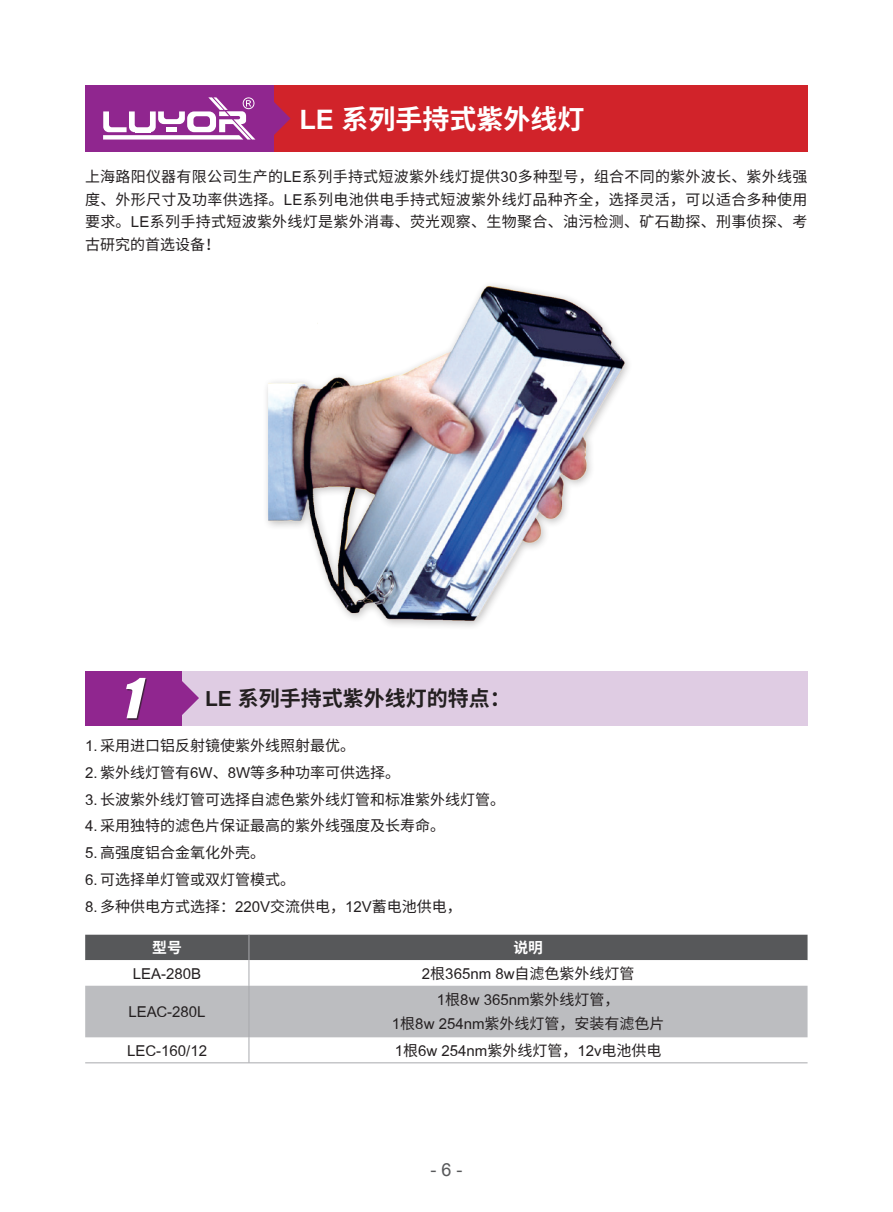
<style>
.page{position:relative;width:893px;height:1212px;background:#fff}
.page>*{position:absolute;margin:0;border:0;box-sizing:border-box;transform-origin:0 0}
.t1{font:italic 51px "Impact";color:#fff}
.t2{font:700 27px "Source Han Sans SC";color:#fff}
.t3{font:700 21px "Source Han Sans SC";color:#231f20}
.t4{font:18px "Arial";color:#57585a}
.t5{font:15px/22.5px "Source Han Sans SC";color:#231f20;text-align:justify}
.t6{font:15px "Arial";color:#231f20}
.t7{font:700 14.85px "Source Han Sans SC";color:#fff}
.s1{font-family:"Arial"}
.s2{font-family:"Source Han Sans SC"}
</style>
<div class="page">
<div style="left:263px;top:280px;width:371px;height:350px;background:#231f20;opacity:.3"></div>
<img style="left:269px;top:286px;width:355px;height:335px">
<div style="left:269px;top:85px;width:539px;height:67px;background:#d1232a"></div>
<div style="left:85px;top:85px;width:188px;height:67px;background:#90268f"></div>
<svg style="left:103px;top:97px;width:188px;height:43px"></svg>
<div style="left:177px;top:671px;width:631px;height:54px;background:#dfcce3"></div>
<div style="left:85px;top:671px;width:97px;height:54px;background:#90268f"></div>
<svg style="left:182px;top:681px;width:17px;height:34px"></svg>
<div style="left:127px;top:679px;width:20px;height:41px;background:#231f20;opacity:.75"></div>
<svg style="left:85px;top:935px;width:722px;height:127px"></svg>
<hr style="left:85px;top:1062px;width:164px;height:1px;background:#a8a9ad">
<hr style="left:249px;top:1062px;width:558px;height:1px;background:#a8a9ad">
<h2 class="t2" style="left:299px;top:104px;width:287px"><span class="s1">LE</span> 系列手持式紫外线灯</h2>
<p class="t5" style="left:85px;top:166px;width:724px">上海路阳仪器有限公司生产的<span class="s1">LE</span>系列手持式短波紫外线灯提供<span class="s1">30</span>多种型号，组合不同的紫外波长、紫外线强度、外形尺寸及功率供选择。<span class="s1">LE</span>系列电池供电手持式短波紫外线灯品种齐全，选择灵活，可以适合多种使用要求。<span class="s1">LE</span>系列手持式短波紫外线灯是紫外消毒、荧光观察、生物聚合、油污检测、矿石勘探、刑事侦探、考古研究的首选设备！</p>
<h1 class="t1" style="left:119px;top:659px;width:38px">1</h1>
<h3 class="t3" style="left:205px;top:686px;width:307px"><span class="s1">LE</span> 系列手持式紫外线灯的特点：</h3>
<p class="t5" style="left:85px;top:735px;width:272px"><span class="s1">1.</span> 采用进口铝反射镜使紫外线照射最优。</p>
<p class="t5" style="left:85px;top:761px;width:317px"><span class="s1">2.</span> 紫外线灯管有<span class="s1">6W</span>、<span class="s1">8W</span>等多种功率可供选择。</p>
<p class="t5" style="left:85px;top:788px;width:422px"><span class="s1">3.</span> 长波紫外线灯管可选择自滤色紫外线灯管和标准紫外线灯管。</p>
<p class="t5" style="left:85px;top:815px;width:362px"><span class="s1">4.</span> 采用独特的滤色片保证最高的紫外线强度及长寿命。</p>
<p class="t5" style="left:85px;top:842px;width:182px"><span class="s1">5.</span> 高强度铝合金氧化外壳。</p>
<p class="t5" style="left:85px;top:868px;width:212px"><span class="s1">6.</span> 可选择单灯管或双灯管模式。</p>
<p class="t5" style="left:85px;top:895px;width:378px"><span class="s1">8.</span> 多种供电方式选择：<span class="s1">220V</span>交流供电，<span class="s1">12V</span>蓄电池供电，</p>
<p class="t7" style="left:152px;top:939px;width:31px">型号</p>
<p class="t7" style="left:513px;top:939px;width:31px">说明</p>
<p class="t6" style="left:133px;top:965px;width:70px">LEA-280B</p>
<p class="t5" style="left:422px;top:962px;width:214px"><span class="s1">2</span>根<span class="s1">365nm 8w</span>自滤色紫外线灯管</p>
<p class="t6" style="left:129px;top:1003px;width:79px">LEAC-280L</p>
<p class="t6" style="left:437px;top:991px;width:184px">1<span class="s2">根</span>8w 365nm<span class="s2">紫外线灯管，</span></p>
<p class="t5" style="left:392px;top:1013px;width:274px"><span class="s1">1</span>根<span class="s1">8w 254nm</span>紫外线灯管，安装有滤色片</p>
<p class="t6" style="left:127px;top:1042px;width:82px">LEC-160/12</p>
<p class="t6" style="left:395px;top:1042px;width:268px">1<span class="s2">根</span>6w 254nm<span class="s2">紫外线灯管，</span>12v<span class="s2">电池供电</span></p>
<p class="t4" style="left:430px;top:1158px;width:34px">- 6 -</p>
</div>
